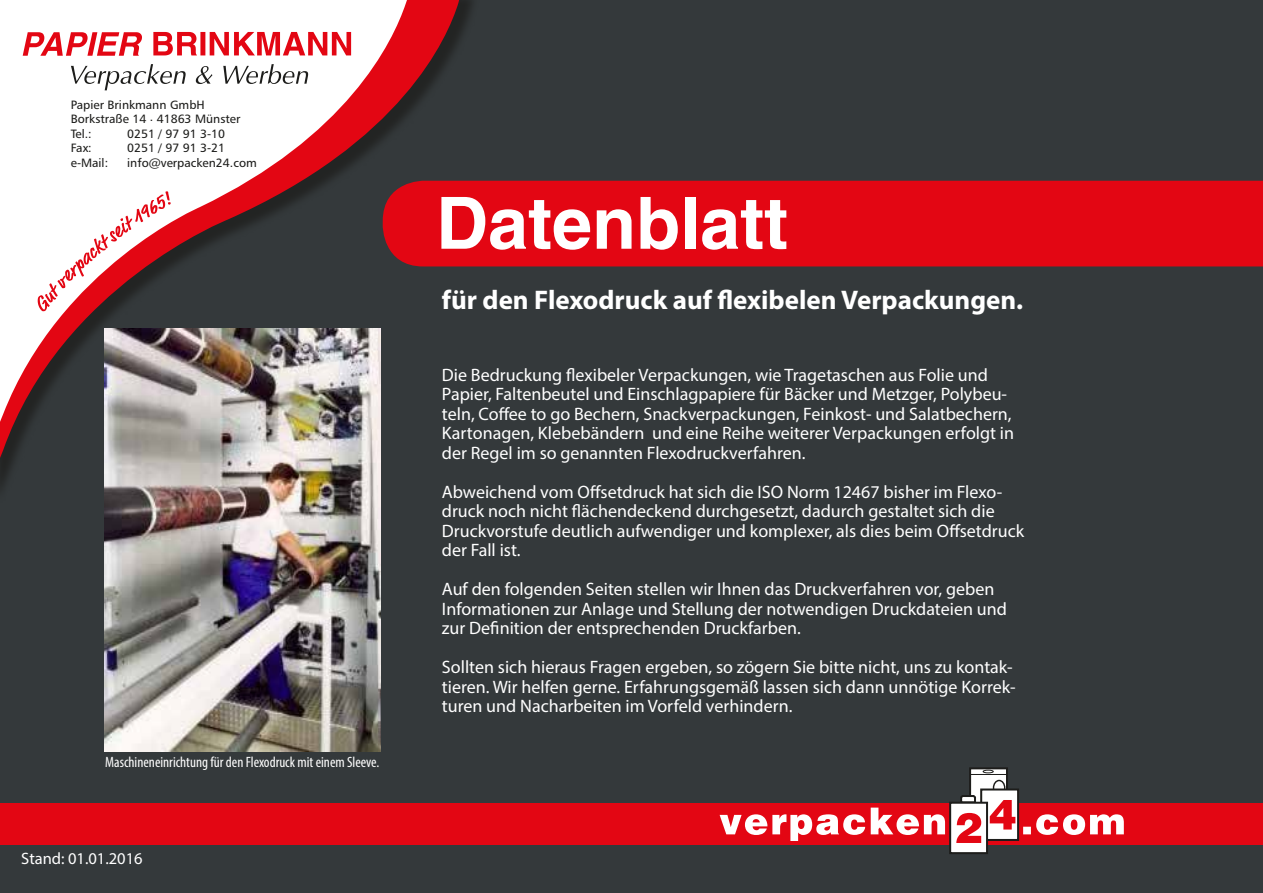
<style>
.page{position:relative;width:1263px;height:893px;background:#34393b}
.page>*{position:absolute;margin:0;border:0;box-sizing:border-box;transform-origin:0 0}
.t1{font:700 72px "Switzerland";color:#fff}
.t2{font:700 27px "Myriad Pro";color:#fff}
.t3{font:18px/19.5px "Myriad Pro";color:#fff}
.t4{font:16.5px "Myriad Pro";color:#fff}
.t5{font:condensed 15px "Myriad Pro";color:#fff}
.t6{font:12px/14.5px "Humanist 777 BT Roman B";color:#1d1d1b}
</style>
<div class="page">
<svg style="left:0;top:0;width:462px;height:489px"></svg>
<svg style="left:38px;top:191px;width:133px;height:120px;background:#d7a5a8"></svg>
<div style="left:0;top:803px;width:1263px;height:41px;background:#e30613"></div>
<div style="left:970px;top:768px;width:37px;height:51px;background:#fff"></div>
<div style="left:969px;top:767px;width:39px;height:53px;border:2px solid #1d1d1b"></div>
<hr style="left:970px;top:774px;width:37px;height:1px;background:#1d1d1b">
<svg style="left:983px;top:770px;width:10px;height:3px"></svg>
<div style="left:993px;top:780px;width:12px;height:16px;border:1px solid #1d1d1b;border-radius:50%"></div>
<div style="left:981px;top:789px;width:37px;height:51px;background:#fff"></div>
<div style="left:980px;top:788px;width:39px;height:53px;border:2px solid #1d1d1b"></div>
<div style="left:950px;top:803px;width:37px;height:50px;background:#fff"></div>
<div style="left:949px;top:802px;width:39px;height:52px;border:2px solid #1d1d1b"></div>
<svg style="left:720px;top:793px;width:404px;height:50px"></svg>
<img style="left:104px;top:329px;width:277px;height:422px">
<div style="left:383px;top:181px;width:880px;height:85px;background:#e30613"></div>
<p class="t6" style="left:71px;top:97px;width:171px">Papier Brinkmann GmbH<br>Borkstraße 14 . 41863 Münster<br>Tel.:<br>Fax:<br>e-Mail:</p>
<p class="t6" style="left:127px;top:126px;width:131px">0251 / 97 91 3-10<br>0251 / 97 91 3-21 info@verpacken24.com</p>
<p class="t5" style="left:105px;top:753px;width:276px">Maschineneinrichtung für den Flexodruck mit einem Sleeve.</p>
<p class="t4" style="left:21px;top:849px;width:123px">Stand: 01.01.2016</p>
<h1 class="t1" style="left:436px;top:180px;width:354px">Datenblatt</h1>
<h2 class="t2" style="left:442px;top:282px;width:583px">für den Flexodruck auf flexibelen Verpackungen.</h2>
<p class="t3" style="left:442px;top:365px;width:574px">Die Bedruckung flexibeler Verpackungen, wie Tragetaschen aus Folie und Papier, Faltenbeutel und Einschlagpapiere für Bäcker und Metzger, Polybeu&shy;teln, Coffee to go Bechern, Snackverpackungen, Feinkost- und Salatbechern, Kartonagen, Klebebändern und eine Reihe weiterer Verpackungen erfolgt in der Regel im so genannten Flexodruckverfahren.</p>
<p class="t3" style="left:442px;top:482px;width:584px">Abweichend vom Offsetdruck hat sich die ISO Norm 12467 bisher im Flexo&shy;druck noch nicht flächendeckend durchgesetzt, dadurch gestaltet sich die Druckvorstufe deutlich aufwendiger und komplexer, als dies beim Offsetdruck der Fall ist.</p>
<p class="t3" style="left:442px;top:579px;width:566px">Auf den folgenden Seiten stellen wir Ihnen das Druckverfahren vor, geben<br>Informationen zur Anlage und Stellung der notwendigen Druckdateien und zur Definition der entsprechenden Druckfarben.</p>
<p class="t3" style="left:442px;top:657px;width:575px">Sollten sich hieraus Fragen ergeben, so zögern Sie bitte nicht, uns zu kontak&shy;tieren. Wir helfen gerne. Erfahrungsgemäß lassen sich dann unnötige Korrek&shy;turen und Nacharbeiten im Vorfeld verhindern.</p>
</div>
